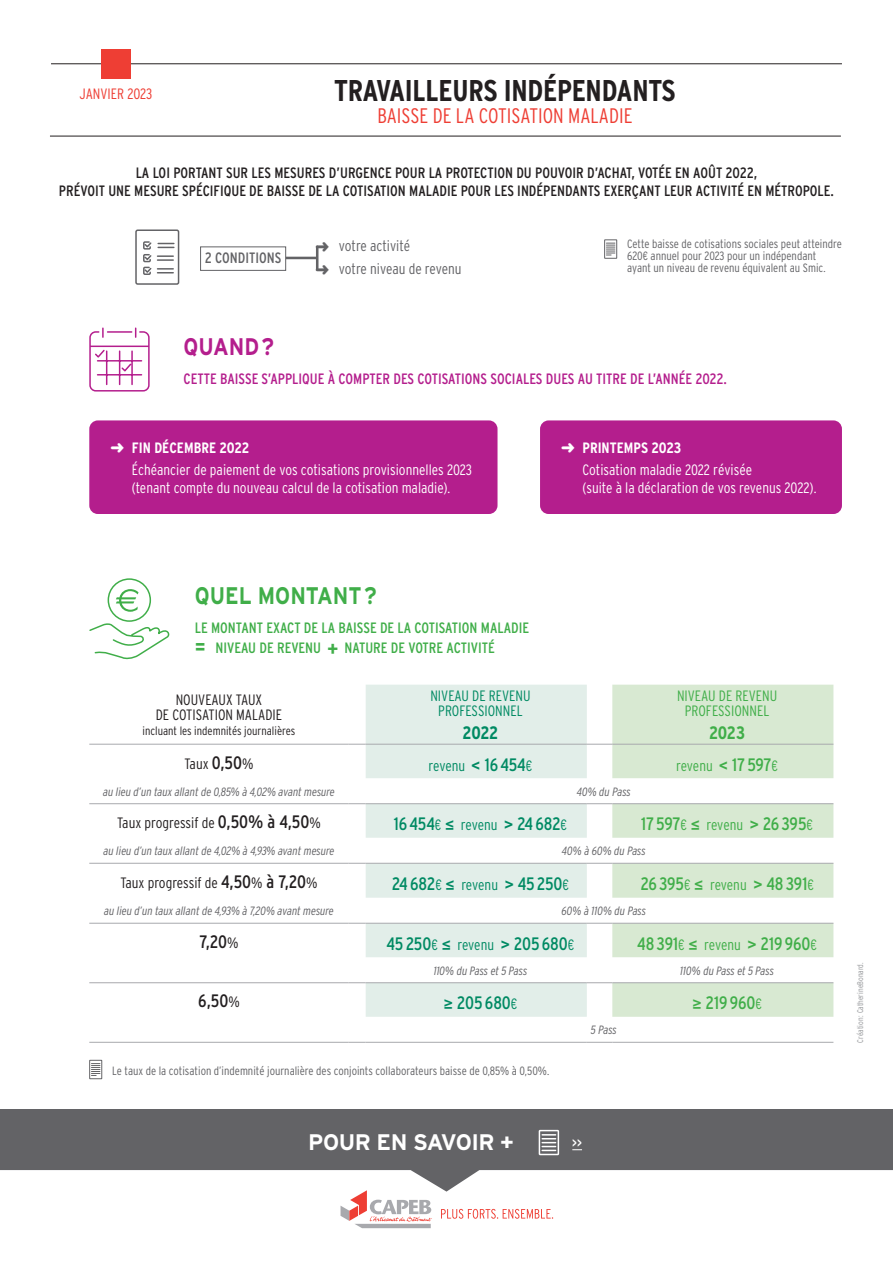
<style>
.page{position:relative;width:893px;height:1263px;background:#fff}
.page>*{position:absolute;margin:0;border:0;box-sizing:border-box;transform-origin:0 0}
.t1{font:700 30px "Interstate Condensed";letter-spacing:-.01em;color:#231f20}
.t2{font:700 24px "Interstate";color:#40ae49;scale:.87 1}
.t3{font:700 24px "Interstate";color:#b41e8d;scale:.87 1}
.t4{font:700 22.5px "Interstate";letter-spacing:-.02em;color:#fff}
.t5{font:300 21px "Interstate Condensed";color:#ee3e34}
.t6{font:18px "Interstate Condensed";color:#008a63}
.t7{font:18px "Interstate Condensed";letter-spacing:-.005em;color:#40ae49}
.t8{font:18px "Interstate Condensed";color:#231f20}
.t9{font:700 18px "Interstate Condensed";color:#008a63}
.t10{font:700 18px "Interstate Condensed";color:#40ae49}
.t11{font:300 15px/22.2px "Interstate Condensed";color:#fff}
.t12{font:15px/18px "Interstate Condensed";color:#231f20;text-align:center}
.t13{font:300 15px/15px "Interstate Condensed";color:#231f20;text-align:center}
.t14{font:15px/19.5px "Interstate Condensed";color:#40ae49}
.t15{font:15px "Interstate Condensed";color:#b41e8d}
.t16{font:300 15px/15px "Interstate Condensed";color:#008a63;text-align:center}
.t17{font:300 15px/15px "Interstate Condensed";color:#40ae49;text-align:center}
.t18{font:300 15px/22.2px "Interstate Condensed";color:#636366}
.t19{font:300 15px "Interstate Condensed";color:#ee3e34}
.t20{font:15px "Interstate Condensed";color:#636366}
.t21{font:15px "Interstate Condensed";color:#fff}
.t22{font:italic 300 12px "Interstate Condensed";color:#636366}
.t23{font:300 12px/12px "Interstate Condensed";color:#636366}
.t24{font:300 12px "Interstate Condensed";color:#231f20}
.t25{font:300 8.25px "Interstate Condensed";color:#939598}
.s1{font-weight:700}
.s2{font-weight:700;font-size:21px}
.s3{font-weight:400;font-size:18px}
.s4{font-family:"Roboto";font-weight:500;font-size:18px}
.s5{font-weight:300;font-size:15px}
.s6{font-family:"Roboto";font-weight:500}
</style>
<div class="page">
<hr style="left:51px;top:63px;width:791px;height:1px;background:#231f20">
<hr style="left:50px;top:136px;width:791px;height:1px;background:#231f20">
<div style="left:101px;top:49px;width:30px;height:30px;background:#ee3e34"></div>
<div style="left:89px;top:420px;width:408px;height:94px;background:#b41e8d;border-radius:9px"></div>
<div style="left:540px;top:420px;width:302px;height:94px;background:#b41e8d;border-radius:9px"></div>
<div style="left:0;top:1109px;width:893px;height:85px;background:#636366"></div>
<svg style="left:0;top:1170px;width:893px;height:59px"></svg>
<svg style="left:441px;top:1209px;width:112px;height:10px"></svg>
<svg style="left:341px;top:1190px;width:91px;height:38px"></svg>
<div style="left:539px;top:1130px;width:20px;height:25px;border:2px solid #fff"></div>
<svg style="left:542px;top:1134px;width:14px;height:17px"></svg>
<svg style="left:89px;top:327px;width:61px;height:65px"></svg>
<div style="left:604px;top:239px;width:13px;height:20px;border:1px solid #636366"></div>
<svg style="left:606px;top:243px;width:9px;height:13px"></svg>
<svg style="left:89px;top:578px;width:81px;height:82px"></svg>
<svg style="left:366px;top:685px;width:221px;height:332px;fill:#e2eee9"></svg>
<svg style="left:612px;top:685px;width:221px;height:332px;fill:#d8e9d2"></svg>
<hr style="left:89px;top:744px;width:260px;height:1px;background:#a8a9ad">
<svg style="left:349px;top:744px;width:17px;height:1px"></svg>
<hr style="left:366px;top:744px;width:221px;height:1px;background:#a8a9ad">
<svg style="left:587px;top:744px;width:25px;height:1px"></svg>
<hr style="left:612px;top:744px;width:221px;height:1px;background:#a8a9ad">
<hr style="left:89px;top:803px;width:260px;height:1px;background:#a8a9ad">
<svg style="left:349px;top:803px;width:17px;height:1px"></svg>
<hr style="left:366px;top:803px;width:221px;height:1px;background:#a8a9ad">
<svg style="left:587px;top:803px;width:25px;height:1px"></svg>
<hr style="left:612px;top:803px;width:221px;height:1px;background:#a8a9ad">
<hr style="left:89px;top:863px;width:260px;height:1px;background:#a8a9ad">
<svg style="left:349px;top:863px;width:17px;height:1px"></svg>
<hr style="left:366px;top:863px;width:221px;height:1px;background:#a8a9ad">
<svg style="left:587px;top:863px;width:25px;height:1px"></svg>
<hr style="left:612px;top:863px;width:221px;height:1px;background:#a8a9ad">
<hr style="left:89px;top:923px;width:260px;height:1px;background:#a8a9ad">
<svg style="left:349px;top:923px;width:17px;height:1px"></svg>
<hr style="left:366px;top:923px;width:221px;height:1px;background:#a8a9ad">
<svg style="left:587px;top:923px;width:25px;height:1px"></svg>
<hr style="left:612px;top:923px;width:221px;height:1px;background:#a8a9ad">
<hr style="left:89px;top:982px;width:260px;height:1px;background:#a8a9ad">
<svg style="left:349px;top:982px;width:17px;height:1px"></svg>
<hr style="left:366px;top:982px;width:221px;height:1px;background:#a8a9ad">
<svg style="left:587px;top:982px;width:25px;height:1px"></svg>
<hr style="left:612px;top:982px;width:221px;height:1px;background:#a8a9ad">
<hr style="left:89px;top:1042px;width:260px;height:1px;background:#a8a9ad">
<svg style="left:349px;top:1042px;width:17px;height:1px"></svg>
<hr style="left:366px;top:1042px;width:221px;height:1px;background:#a8a9ad">
<svg style="left:587px;top:1042px;width:25px;height:1px"></svg>
<hr style="left:612px;top:1042px;width:221px;height:1px;background:#a8a9ad">
<div style="left:89px;top:1060px;width:13px;height:19px;border:1px solid #636366"></div>
<svg style="left:91px;top:1063px;width:9px;height:13px"></svg>
<div style="left:200px;top:246px;width:86px;height:25px;border:1px solid #636366"></div>
<hr style="left:286px;top:257px;width:31px;height:2px;background:#636366">
<div style="left:135px;top:229px;width:44px;height:56px;border:2px solid #636366;border-radius:2px"></div>
<svg style="left:143px;top:241px;width:31px;height:34px"></svg>
<svg style="left:316px;top:245px;width:3px;height:26px"></svg>
<p class="t19" style="left:80px;top:85px;width:74px">JANVIER 2023</p>
<h1 class="t1" style="left:334px;top:73px;width:343px">TRAVAILLEURS INDÉPENDANTS</h1>
<h3 class="t5" style="left:377px;top:104px;width:257px">BAISSE DE LA COTISATION MALADIE</h3>
<p class="t12" style="left:59px;top:163px;width:776px">LA LOI PORTANT SUR LES MESURES D’URGENCE POUR LA PROTECTION DU POUVOIR D’ACHAT, VOTÉE EN AOÛT 2022,<br>PRÉVOIT UNE MESURE SPÉCIFIQUE DE BAISSE DE LA COTISATION MALADIE POUR LES INDÉPENDANTS EXERÇANT LEUR ACTIVITÉ EN MÉTROPOLE.</p>
<p class="t20" style="left:205px;top:249px;width:78px">2 CONDITIONS</p>
<p class="t18" style="left:339px;top:235px;width:124px">votre activité<br>votre niveau de revenu</p>
<p class="t23" style="left:627px;top:238px;width:216px">Cette baisse de cotisations sociales peut atteindre<br>620€ annuel pour 2023 pour un indépendant ayant un niveau de revenu équivalent au Smic.</p>
<h2 class="t3" style="left:184px;top:333px;width:106px">QUAND?</h2>
<p class="t15" style="left:184px;top:370px;width:545px">CETTE BAISSE S’APPLIQUE À COMPTER DES COTISATIONS SOCIALES DUES AU TITRE DE L’ANNÉE 2022.</p>
<p class="t11" style="left:132px;top:437px;width:342px;text-indent:-21px">➜ <span class="s1">FIN DÉCEMBRE 2022<br></span>Échéancier de paiement de vos cotisations provisionnelles 2023</p>
<p class="t11" style="left:132px;top:477px;width:320px">(tenant compte du nouveau calcul de la cotisation maladie).</p>
<p class="t11" style="left:583px;top:437px;width:171px;text-indent:-21px">➜ <span class="s1">PRINTEMPS 2023<br></span>Cotisation maladie 2022 révisée</p>
<p class="t11" style="left:583px;top:477px;width:235px">(suite à la déclaration de vos revenus 2022).</p>
<h2 class="t2" style="left:195px;top:582px;width:210px">QUEL MONTANT?</h2>
<p class="t14" style="left:195px;top:618px;width:336px">LE MONTANT EXACT DE LA BAISSE DE LA COTISATION MALADIE <span class="s2">=</span> NIVEAU DE REVENU <span class="s2">+</span> NATURE DE VOTRE ACTIVITÉ</p>
<p class="t13" style="left:156px;top:692px;width:128px">NOUVEAUX TAUX<br>DE COTISATION MALADIE</p>
<p class="t24" style="left:143px;top:724px;width:154px">incluant les indemnités journalières</p>
<p class="t16" style="left:430px;top:688px;width:102px">NIVEAU DE REVENU<br>PROFESSIONNEL</p>
<h3 class="t9" style="left:462px;top:723px;width:37px">2022</h3>
<p class="t17" style="left:677px;top:688px;width:102px">NIVEAU DE REVENU<br>PROFESSIONNEL</p>
<h3 class="t10" style="left:709px;top:723px;width:38px">2023</h3>
<p class="t13" style="left:184px;top:756px;width:71px">Taux <span class="s3">0,50</span>%</p>
<p class="t16" style="left:429px;top:758px;width:105px">revenu <span class="s4">&lt;</span> <span class="s3">16 454</span>€</p>
<p class="t17" style="left:676px;top:758px;width:103px">revenu <span class="s4">&lt;</span> <span class="s3">17 597</span>€</p>
<p class="t22" style="left:103px;top:785px;width:233px">au lieu d’un taux allant de 0,85% à 4,02% avant mesure</p>
<p class="t22" style="left:577px;top:785px;width:55px">40% du Pass</p>
<p class="t13" style="left:117px;top:815px;width:205px">Taux progressif de <span class="s3">0,50% à 4,50</span>%</p>
<h3 class="t6" style="left:394px;top:814px;width:175px">16 454<span class="s5">€</span> <span class="s6">≤</span> <span class="s5">revenu</span> <span class="s6">&gt;</span> 24 682<span class="s5">€</span></h3>
<h3 class="t7" style="left:641px;top:814px;width:173px">17 597<span class="s5">€</span> <span class="s6">≤</span> <span class="s5">revenu</span> <span class="s6">&gt;</span> 26 395<span class="s5">€</span></h3>
<p class="t22" style="left:104px;top:844px;width:232px">au lieu d’un taux allant de 4,02% à 4,93% avant mesure</p>
<p class="t22" style="left:562px;top:844px;width:85px">40% à 60% du Pass</p>
<p class="t13" style="left:120px;top:875px;width:199px">Taux progressif de <span class="s3">4,50</span>% <span class="s3">à 7,20</span>%</p>
<h3 class="t6" style="left:392px;top:874px;width:179px">24 682<span class="s5">€</span> <span class="s6">≤</span> <span class="s5">revenu</span> <span class="s6">&gt;</span> 45 250<span class="s5">€</span></h3>
<h3 class="t7" style="left:640px;top:874px;width:175px">26 395<span class="s5">€</span> <span class="s6">≤</span> <span class="s5">revenu</span> <span class="s6">&gt;</span> 48 391<span class="s5">€</span></h3>
<p class="t22" style="left:104px;top:904px;width:231px">au lieu d’un taux allant de 4,93% à 7,20% avant mesure</p>
<p class="t22" style="left:562px;top:904px;width:86px">60% à 110% du Pass</p>
<h3 class="t8" style="left:199px;top:931px;width:41px">7,20<span class="s5">%</span></h3>
<h3 class="t6" style="left:387px;top:933px;width:189px">45 250<span class="s5">€</span> <span class="s6">≤</span> <span class="s5">revenu</span> <span class="s6">&gt;</span> 205 680<span class="s5">€</span></h3>
<h3 class="t7" style="left:637px;top:933px;width:181px">48 391<span class="s5">€</span> <span class="s6">≤</span> <span class="s5">revenu</span> <span class="s6">&gt;</span> 219 960<span class="s5">€</span></h3>
<p class="t22" style="left:434px;top:964px;width:95px">110% du Pass et 5 Pass</p>
<p class="t22" style="left:680px;top:964px;width:95px">110% du Pass et 5 Pass</p>
<h3 class="t8" style="left:198px;top:991px;width:43px">6,50<span class="s5">%</span></h3>
<h3 class="t6" style="left:443px;top:993px;width:75px"><span class="s6">≥</span> 205 680<span class="s5">€</span></h3>
<h3 class="t7" style="left:692px;top:993px;width:71px"><span class="s6">≥</span> 219 960<span class="s5">€</span></h3>
<p class="t22" style="left:591px;top:1023px;width:27px">5 Pass</p>
<p class="t23" style="left:112px;top:1064px;width:439px">Le taux de la cotisation d’indemnité journalière des conjoints collaborateurs baisse de 0,85% à 0,50%.</p>
<h3 class="t4" style="left:308px;top:1129px;width:207px">POUR EN SAVOIR +</h3>
<p class="t21" style="left:572px;top:1134px;width:11px">&gt;&gt;</p>
<p class="t25" style="left:856px;top:1043px;width:82px;rotate:-90deg">Création : CatherineBonard.</p>
</div>
